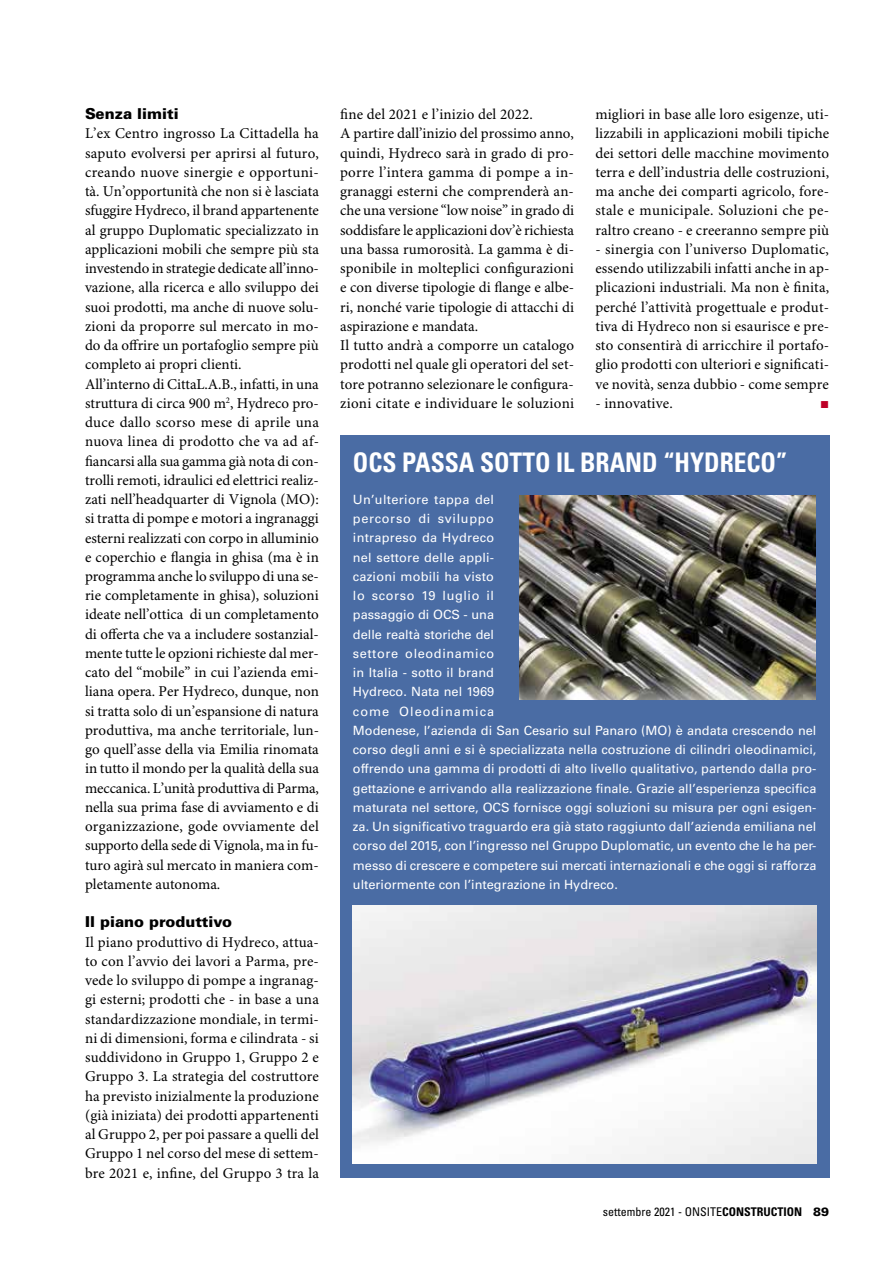
<style>
.page{position:relative;width:893px;height:1263px;background:#fff}
.page>*{position:absolute;margin:0;border:0;box-sizing:border-box;transform-origin:0 0}
.t1{font:700 condensed 27px "Univers LT Std";color:#fff;scale:.94 1}
.t2{font:15px/19.2px "Minion Pro";color:#000;text-align:justify}
.t3{font:900 15px "Univers LT Std";color:#000}
.t4{font:15px "Arial";color:#be0027}
.t5{font:12.75px/19.2px "Univers LT Std";color:#fff}
.t6{font:condensed 12px "Univers LT Std";color:#000}
.s1{font-weight:700}
.s2{font-weight:900;font-stretch:normal}
</style>
<div class="page">
<div style="left:340px;top:436px;width:489px;height:742px;background:#4a6ca4"></div>
<img style="left:520px;top:495px;width:295px;height:204px">
<img style="left:353px;top:906px;width:463px;height:257px">
<p class="t3" style="left:85px;top:104px;width:95px">Senza limiti</p>
<p class="t2" style="left:85px;top:125px;width:236px;text-align:left">L’ex Centro ingrosso La Cittadella ha saputo evolversi per aprirsi al futuro, creando nuove sinergie e opportuni&shy;tà. Un’opportunità che non si è lasciata sfuggire Hydreco, il brand appartenente al gruppo Duplomatic specializzato in applicazioni mobili che sempre più sta investendo in strategie dedicate all’inno&shy;vazione, alla ricerca e allo sviluppo dei suoi prodotti, ma anche di nuove solu&shy;zioni da proporre sul mercato in mo&shy;do da offrire un portafoglio sempre più completo ai propri clienti.<br>All’interno di CittaL.A.B., infatti, in una struttura di circa 900 m<sup>2</sup>, Hydreco pro&shy;duce dallo scorso mese di aprile una nuova linea di prodotto che va ad af&shy;fiancarsi alla sua gamma già nota di con&shy;trolli remoti, idraulici ed elettrici realiz&shy;zati nell’headquarter di Vignola (MO): si tratta di pompe e motori a ingranaggi esterni realizzati con corpo in alluminio e coperchio e flangia in ghisa (ma è in programma anche lo sviluppo di una se&shy;rie completamente in ghisa), soluzioni ideate nell’ottica di un completamento di offerta che va a includere sostanzial&shy;mente tutte le opzioni richieste dal mer&shy;cato del “mobile” in cui l’azienda emi&shy;liana opera. Per Hydreco, dunque, non si tratta solo di un’espansione di natura produttiva, ma anche territoriale, lun&shy;go quell’asse della via Emilia rinomata in tutto il mondo per la qualità della sua meccanica. L’unità produttiva di Parma, nella sua prima fase di avviamento e di organizzazione, gode ovviamente del supporto della sede di Vignola, ma in fu&shy;turo agirà sul mercato in maniera com&shy;pletamente autonoma.</p>
<p class="t3" style="left:85px;top:913px;width:149px">Il piano produttivo</p>
<p class="t2" style="left:85px;top:933px;width:235px">Il piano produttivo di Hydreco, attua&shy;to con l’avvio dei lavori a Parma, pre&shy;vede lo sviluppo di pompe a ingranag&shy;gi esterni; prodotti che - in base a una standardizzazione mondiale, in termi&shy;ni di dimensioni, forma e cilindrata - si suddividono in Gruppo 1, Gruppo 2 e Gruppo 3. La strategia del costruttore ha previsto inizialmente la produzione (già iniziata) dei prodotti appartenenti al Gruppo 2, per poi passare a quelli del Gruppo 1 nel corso del mese di settem&shy;bre 2021 e, infine, del Gruppo 3 tra la</p>
<p class="t2" style="left:340px;top:105px;width:236px;text-align:left">fine del 2021 e l’inizio del 2022.<br>A partire dall’inizio del prossimo anno, quindi, Hydreco sarà in grado di pro&shy;porre l’intera gamma di pompe a in&shy;granaggi esterni che comprenderà an&shy;che una versione “low noise” in grado di soddisfare le applicazioni dov’è richiesta una bassa rumorosità. La gamma è di&shy;sponibile in molteplici configurazioni e con diverse tipologie di flange e albe&shy;ri, nonché varie tipologie di attacchi di aspirazione e mandata.<br>Il tutto andrà a comporre un catalogo prodotti nel quale gli operatori del set&shy;tore potranno selezionare le configura&shy;zioni citate e individuare le soluzioni</p>
<p class="t2" style="left:595px;top:105px;width:235px">migliori in base alle loro esigenze, uti&shy;lizzabili in applicazioni mobili tipiche dei settori delle macchine movimento terra e dell’industria delle costruzioni, ma anche dei comparti agricolo, fore&shy;stale e municipale. Soluzioni che pe&shy;raltro creano - e creeranno sempre più</p>
<p class="t2" style="left:595px;top:240px;width:236px">- sinergia con l’universo Duplomatic, essendo utilizzabili infatti anche in ap&shy;plicazioni industriali. Ma non è finita, perché l’attività progettuale e produt&shy;tiva di Hydreco non si esaurisce e pre&shy;sto consentirà di arricchire il portafo&shy;glio prodotti con ulteriori e significati&shy;ve novità, senza dubbio - come sempre</p>
<p class="t2" style="left:595px;top:394px;width:79px">- innovative.</p>
<p class="t4" style="left:820px;top:393px;width:11px">■</p>
<h1 class="t1" style="left:353px;top:446px;width:464px">OCS PASSA SOTTO IL BRAND “HYDRECO”</h1>
<p class="t5" style="left:353px;top:490px;width:465px">Un’ulteriore tappa del<br>percorso di sviluppo<br>intrapreso da Hydreco<br>nel settore delle appli-<br>cazioni mobili ha visto<br>lo scorso 19 luglio il<br>passaggio di OCS - una<br>delle realtà storiche del<br>settore oleodinamico<br>in Italia - sotto il brand<br>Hydreco. Nata nel 1969<br>come Oleodinamica<br>Modenese, l’azienda di San Cesario sul Panaro (MO) è andata crescendo nel corso degli anni e si è specializzata nella costruzione di cilindri oleodinamici, offrendo una gamma di prodotti di alto livello qualitativo, partendo dalla pro&shy;gettazione e arrivando alla realizzazione finale. Grazie all’esperienza specifica maturata nel settore, OCS fornisce oggi soluzioni su misura per ogni esigen&shy;za. Un significativo traguardo era già stato raggiunto dall’azienda emiliana nel corso del 2015, con l’ingresso nel Gruppo Duplomatic, un evento che le ha per&shy;messo di crescere e competere sui mercati internazionali e che oggi si rafforza ulteriormente con l’integrazione in Hydreco.</p>
<p class="t6" style="left:603px;top:1204px;width:228px">settembre 2021 - ONSITE<span class="s1">CONSTRUCTION</span> <span class="s2">89</span></p>
</div>
